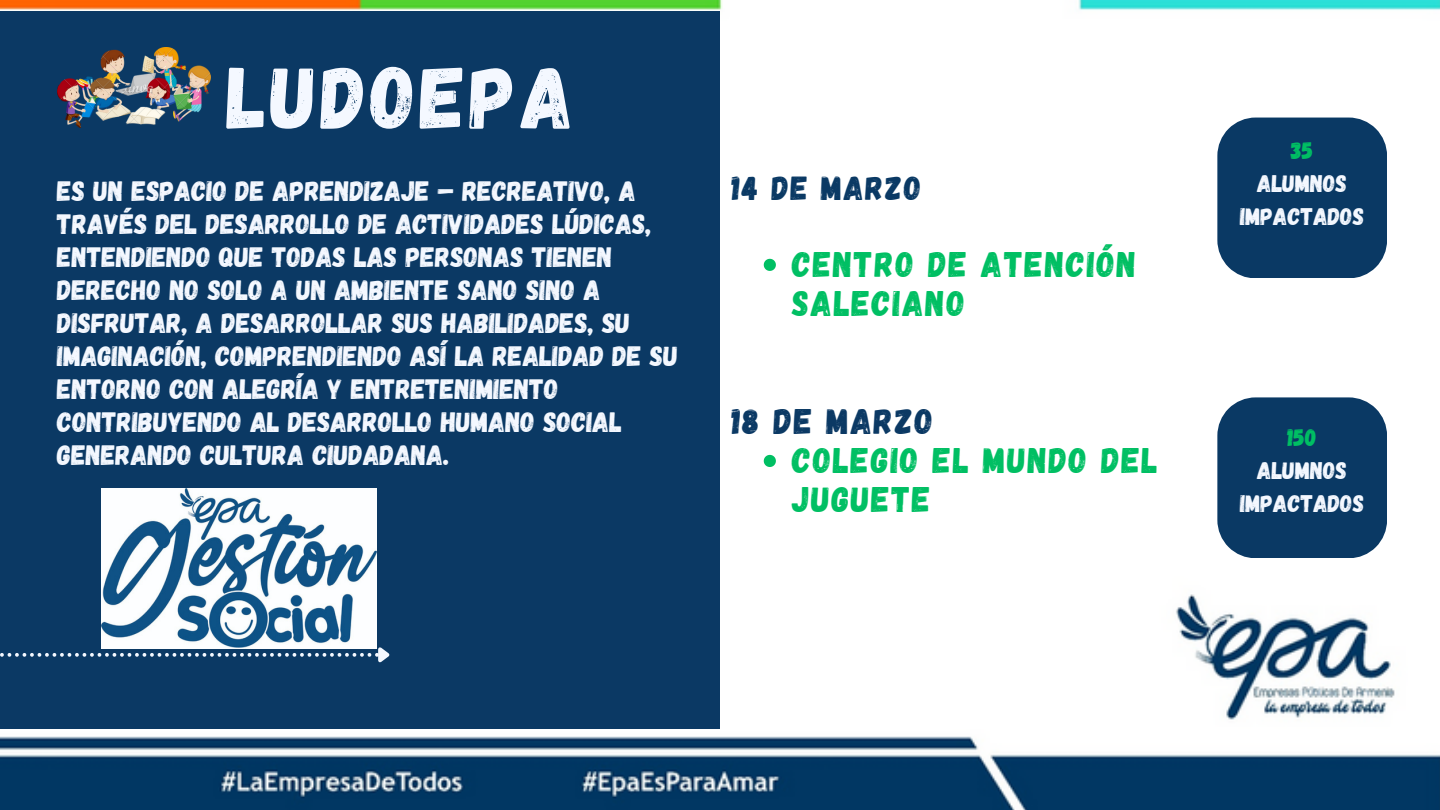
<style>
.page{position:relative;width:1440px;height:810px;background:#fff}
.page>*{position:absolute;margin:0;border:0;box-sizing:border-box;transform-origin:0 0}
.t1{font:87.5px "Gagalin";letter-spacing:.05em;color:#f4f8ff}
.t2{font:35.5px/39.2px "Gagalin";letter-spacing:.05em;color:#00bf63}
.t3{font:35.5px "Gagalin";letter-spacing:.05em;color:#0b3964}
.t4{font:33.3px "Gagalin";letter-spacing:.05em;color:#0a3964}
.t5{font:28px/33px "Gagalin";color:#f4f8ff}
.t6{font:24px/33px "Gagalin";color:#f4f8ff;text-align:center}
.t7{font:24px "Gagalin";color:#00bf63}
</style>
<div class="page">
<img style="left:0;top:0;width:1440px;height:810px">
<div style="left:0;top:11px;width:720px;height:718px;background:#0b3964"></div>
<img style="left:102px;top:489px;width:274px;height:155px">
<svg style="left:764px;top:259px;width:12px;height:12px"></svg>
<svg style="left:764px;top:455px;width:12px;height:12px"></svg>
<div style="left:1217px;top:118px;width:170px;height:160px;background:#0a3964"></div>
<div style="left:1217px;top:397px;width:170px;height:161px;background:#0a3964"></div>
<img style="left:57px;top:47px;width:153px;height:80px">
<svg style="left:0;top:644px;width:390px;height:19px"></svg>
<h2 class="t1" style="left:227px;top:41px;width:348px">LUDOEPA</h2>
<p class="t5" style="left:57px;top:173px;width:622px">ES UN ESPACIO DE APRENDIZAJE – RECREATIVO, A TRAVÉS DEL DESARROLLO DE ACTIVIDADES LÚDICAS, ENTENDIENDO QUE TODAS LAS PERSONAS TIENEN DERECHO NO SOLO A UN AMBIENTE SANO SINO A DISFRUTAR, A DESARROLLAR SUS HABILIDADES, SU IMAGINACIÓN, COMPRENDIENDO ASÍ LA REALIDAD DE SU ENTORNO CON ALEGRÍA Y ENTRETENIMIENTO CONTRIBUYENDO AL DESARROLLO HUMANO SOCIAL GENERANDO CULTURA CIUDADANA.</p>
<p class="t4" style="left:732px;top:167px;width:191px">14 DE MARZO</p>
<h4 class="t2" style="left:792px;top:243px;width:346px">CENTRO DE ATENCIÓN<br>SALECIANO</h4>
<p class="t3" style="left:732px;top:398px;width:203px">18 DE MARZO</p>
<h2 class="t2" style="left:792px;top:439px;width:367px">COLEGIO EL MUNDO DEL<br>JUGUETE</h2>
<p class="t7" style="left:1291px;top:135px;width:24px">35</p>
<p class="t6" style="left:1240px;top:166px;width:125px">ALUMNOS<br>IMPACTADOS</p>
<p class="t7" style="left:1287px;top:422px;width:31px">150</p>
<p class="t6" style="left:1240px;top:453px;width:125px">ALUMNOS<br>IMPACTADOS</p>
</div>
